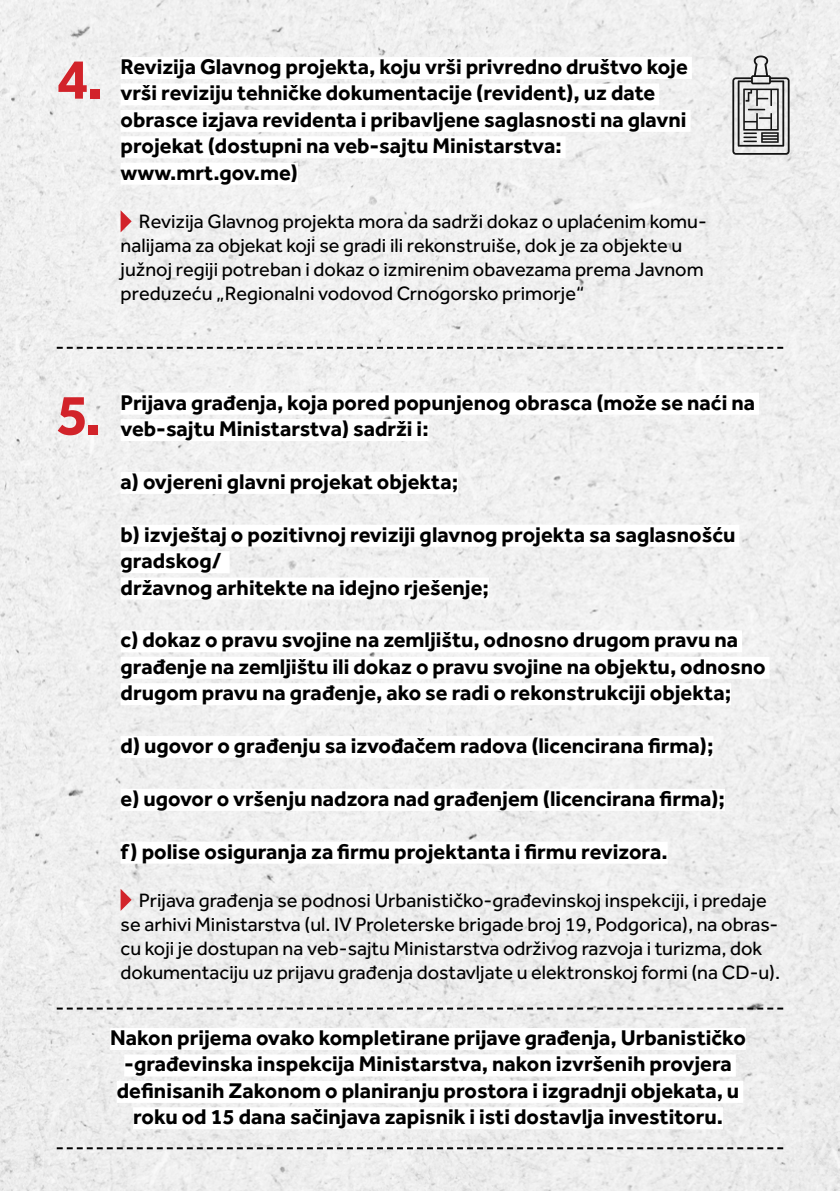
<style>
.page{position:relative;width:840px;height:1191px;background:#fff}
.page>*{position:absolute;margin:0;border:0;box-sizing:border-box;transform-origin:0 0}
.t1{font:700 59px "Effra";color:#d2232a}
.t2{font:700 22px/26.4px "Effra";color:#000}
.t3{font:20px/24px "Effra";color:#000}
</style>
<div class="page">
<img style="left:0;top:0;width:839px;height:1191px">
<div style="left:110px;top:1028px;width:635px;height:22px;background:#fff"></div>
<div style="left:124px;top:1054px;width:611px;height:22px;background:#fff"></div>
<div style="left:117px;top:1080px;width:625px;height:22px;background:#fff"></div>
<div style="left:133px;top:1107px;width:589px;height:22px;background:#fff"></div>
<svg style="left:732px;top:55px;width:57px;height:100px"></svg>
<div style="left:120px;top:393px;width:638px;height:22px;background:#fff"></div>
<div style="left:120px;top:419px;width:308px;height:22px;background:#fff"></div>
<div style="left:120px;top:472px;width:338px;height:22px;background:#fff"></div>
<div style="left:120px;top:525px;width:619px;height:22px;background:#fff"></div>
<div style="left:120px;top:551px;width:109px;height:22px;background:#fff"></div>
<div style="left:120px;top:577px;width:368px;height:22px;background:#fff"></div>
<div style="left:120px;top:630px;width:621px;height:22px;background:#fff"></div>
<div style="left:120px;top:657px;width:649px;height:22px;background:#fff"></div>
<div style="left:120px;top:683px;width:610px;height:22px;background:#fff"></div>
<div style="left:120px;top:736px;width:593px;height:22px;background:#fff"></div>
<div style="left:120px;top:789px;width:604px;height:22px;background:#fff"></div>
<div style="left:120px;top:841px;width:547px;height:22px;background:#fff"></div>
<svg style="left:120px;top:888px;width:12px;height:23px"></svg>
<svg style="left:57px;top:347px;width:725px;height:2px"></svg>
<svg style="left:57px;top:1007px;width:725px;height:2px"></svg>
<svg style="left:57px;top:1147px;width:725px;height:2px"></svg>
<div style="left:120px;top:57px;width:571px;height:22px;background:#fff"></div>
<div style="left:120px;top:83px;width:539px;height:22px;background:#fff"></div>
<div style="left:120px;top:110px;width:570px;height:22px;background:#fff"></div>
<div style="left:120px;top:136px;width:445px;height:22px;background:#fff"></div>
<div style="left:120px;top:163px;width:178px;height:22px;background:#fff"></div>
<svg style="left:120px;top:210px;width:12px;height:22px"></svg>
<h1 class="t1" style="left:57px;top:43px;width:48px">4.</h1>
<p class="t2" style="left:120px;top:53px;width:568px">Revizija Glavnog projekta, koju vrši privredno društvo koje vrši reviziju tehničke dokumentacije (revident), uz date obrasce izjava revidenta i pribavljene saglasnosti na glavni projekat (dostupni na veb-sajtu Ministarstva: www.mrt.gov.me)</p>
<p class="t3" style="left:120px;top:209px;width:587px;text-indent:18px">Revizija Glavnog projekta mora da sadrži dokaz o uplaćenim komu&shy;nalijama za objekat koji se gradi ili rekonstruiše, dok je za objekte u južnoj regiji potreban i dokaz o izmirenim obavezama prema Javnom preduzeću „Regionalni vodovod Crnogorsko primorje“</p>
<h1 class="t1" style="left:57px;top:379px;width:46px">5.</h1>
<p class="t2" style="left:120px;top:389px;width:635px">Prijava građenja, koja pored popunjenog obrasca (može se naći na veb-sajtu Ministarstva) sadrži i:</p>
<p class="t2" style="left:120px;top:468px;width:339px">a) ovjereni glavni projekat objekta;</p>
<p class="t2" style="left:120px;top:521px;width:616px">b) izvještaj o pozitivnoj reviziji glavnog projekta sa saglasnošću gradskog/<br>državnog arhitekte na idejno rješenje;</p>
<p class="t2" style="left:120px;top:626px;width:646px">c) dokaz o pravu svojine na zemljištu, odnosno drugom pravu na građenje na zemljištu ili dokaz o pravu svojine na objektu, odnosno drugom pravu na građenje, ako se radi o rekonstrukciji objekta;</p>
<p class="t2" style="left:120px;top:732px;width:594px">d) ugovor o građenju sa izvođačem radova (licencirana firma);</p>
<p class="t2" style="left:120px;top:785px;width:605px">e) ugovor o vršenju nadzora nad građenjem (licencirana firma);</p>
<p class="t2" style="left:120px;top:837px;width:548px">f) polise osiguranja za firmu projektanta i firmu revizora.</p>
<p class="t3" style="left:120px;top:887px;width:660px;text-indent:18px">Prijava građenja se podnosi Urbanističko-građevinskoj inspekciji, i predaje se arhivi Ministarstva (ul. IV Proleterske brigade broj 19, Podgorica), na obras&shy;cu koji je dostupan na veb-sajtu Ministarstva održivog razvoja i turizma, dok dokumentaciju uz prijavu građenja dostavljate u elektronskoj formi (na CD-u).</p>
<p class="t2" style="left:110px;top:1024px;width:636px;text-align:center">Nakon prijema ovako kompletirane prijave građenja, Urbanističko -građevinska inspekcija Ministarstva, nakon izvršenih provjera definisanih Zakonom o planiranju prostora i izgradnji objekata, u roku od 15 dana sačinjava zapisnik i isti dostavlja investitoru.</p>
</div>
